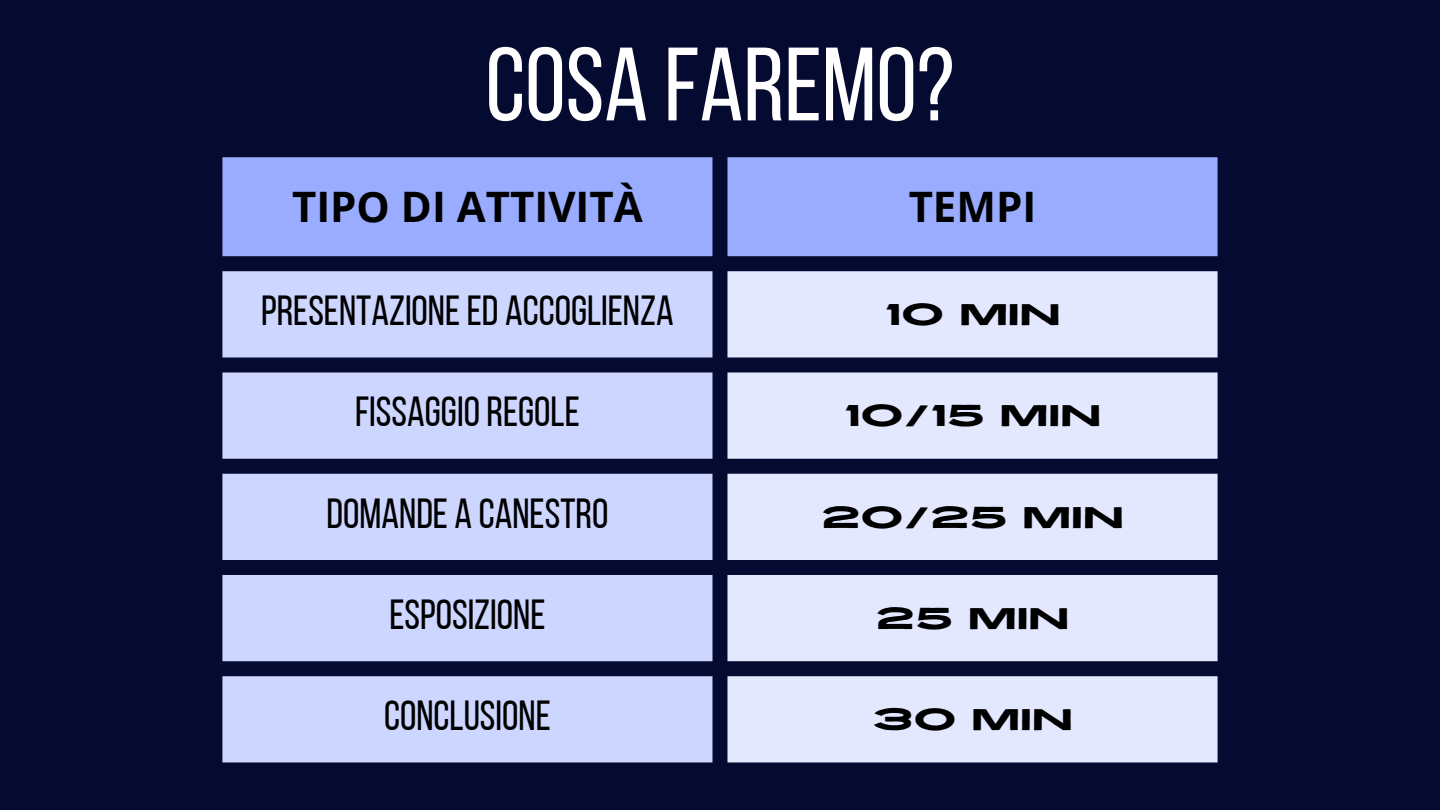
<style>
.page{position:relative;width:1440px;height:810px;background:#050a30}
.page>*{position:absolute;margin:0;border:0;box-sizing:border-box;transform-origin:0 0}
.t1{font:104px "Bebas Neue";color:#fff}
.t2{font:42px "Bebas Neue";color:#000}
.t3{font:700 42px "Open Sans";color:#000}
.t4{font:expanded 30px "Revive 80";color:#000}
</style>
<div class="page">
<div style="left:222px;top:157px;width:996px;height:99px;background:#99acff"></div>
<svg style="left:222px;top:271px;width:490px;height:491px;background:#b2bbe4"></svg>
<svg style="left:727px;top:271px;width:491px;height:491px;background:#c7cce5"></svg>
<p class="t1" style="left:486px;top:42px;width:470px">COSA FAREMO?</p>
<h1 class="t3" style="left:292px;top:178px;width:352px">TIPO DI ATTIVITÀ</h1>
<p class="t3" style="left:909px;top:178px;width:129px">TEMPI</p>
<p class="t2" style="left:261px;top:294px;width:414px">PRESENTAZIONEED ACCOGLIENZA</p>
<p class="t4" style="left:884px;top:291px;width:178px">10 MIN</p>
<p class="t2" style="left:355px;top:395px;width:226px">FISSAGGIOREGOLE</p>
<p class="t4" style="left:844px;top:392px;width:259px">10/15 MIN</p>
<p class="t2" style="left:327px;top:496px;width:283px">DOMANDE A CANESTRO</p>
<p class="t4" style="left:821px;top:494px;width:304px">20/25 MIN</p>
<p class="t2" style="left:389px;top:597px;width:158px">ESPOSIZIONE</p>
<p class="t4" style="left:876px;top:595px;width:195px">25 MIN</p>
<p class="t2" style="left:384px;top:699px;width:168px">CONCLUSIONE</p>
<p class="t4" style="left:872px;top:696px;width:202px">30 MIN</p>
</div>
